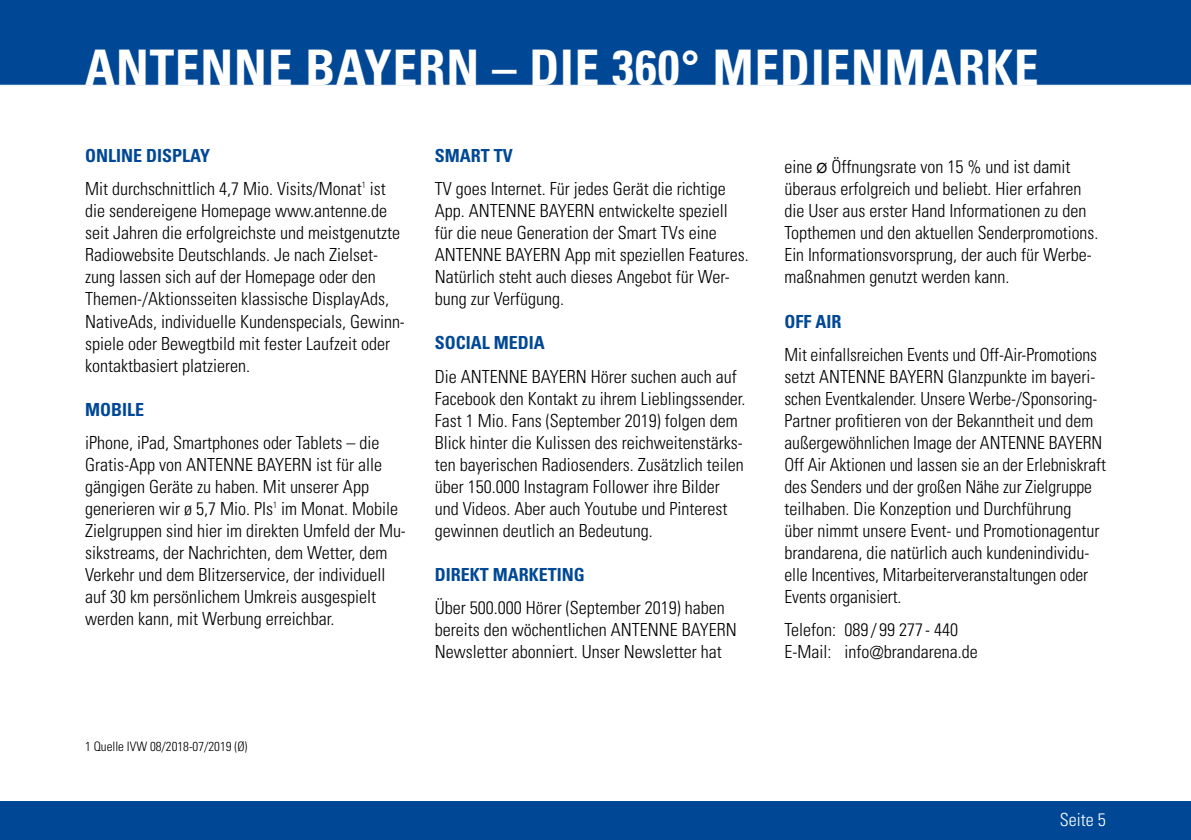
<style>
.page{position:relative;width:1191px;height:840px;background:#fff}
.page>*{position:absolute;margin:0;border:0;box-sizing:border-box;transform-origin:0 0}
.t1{font:700 condensed 49px "Univers";letter-spacing:.02em;color:#fff}
.t2{font:300 condensed 18px/22px "Univers";color:#000}
.t3{font:700 condensed 18px "Univers";color:#004896}
.t4{font:300 condensed 18px "Univers";color:#fff}
.t5{font:300 condensed 13px "Univers";color:#000}
.s1{font-weight:700;color:#004896}
.s2{font-family:"Arial";font-weight:400;font-stretch:normal;font-size:14px}
</style>
<div class="page">
<div style="left:0;top:0;width:1191px;height:86px;background:#004896"></div>
<div style="left:0;top:800px;width:1191px;height:39px;background:#004896"></div>
<h1 class="t1" style="left:85px;top:38px;width:955px">ANTENNE BAYERN – DIE 360° MEDIENMARKE</h1>
<p class="t2" style="left:85px;top:139px;width:302px;line-height:33px"><span class="s1">ONLINE DISPLAY<br></span>Mit durchschnittlich 4,7 Mio. Visits/Monat<sup>1</sup> ist</p>
<p class="t2" style="left:85px;top:200px;width:321px">die sendereigene Homepage www.antenne.de seit Jahren die erfolgreichste und meistgenutzte Radiowebsite Deutschlands. Je nach Zielset&shy;zung lassen sich auf der Homepage oder den Themen-/Aktionsseiten klassische DisplayAds, NativeAds, individuelle Kundenspecials, Gewinn&shy;spiele oder Bewegtbild mit fester Laufzeit oder kontaktbasiert platzieren.</p>
<p class="t3" style="left:85px;top:398px;width:60px">MOBILE</p>
<p class="t2" style="left:85px;top:431px;width:322px">iPhone, iPad, Smartphones oder Tablets – die Gratis-App von ANTENNE BAYERN ist für alle gängigen Geräte zu haben. Mit unserer App generieren wir ø 5,7 Mio. PIs<sup>1</sup> im Monat. Mobile Zielgruppen sind hier im direkten Umfeld der Mu&shy;sikstreams, der Nachrichten, dem Wetter, dem Verkehr und dem Blitzerservice, der individuell auf 30 km persönlichem Umkreis ausgespielt werden kann, mit Werbung erreichbar.</p>
<p class="t3" style="left:435px;top:145px;width:80px">SMART TV</p>
<p class="t2" style="left:435px;top:178px;width:315px">TV goes Internet. Für jedes Gerät die richtige App. ANTENNE BAYERN entwickelte speziell für die neue Generation der Smart TVs eine ANTENNE BAYERN App mit speziellen Features.<br>Natürlich steht auch dieses Angebot für Wer&shy;bung zur Verfügung.</p>
<p class="t3" style="left:435px;top:332px;width:111px">SOCIAL MEDIA</p>
<p class="t2" style="left:435px;top:365px;width:312px">Die ANTENNE BAYERN Hörer suchen auch auf Facebook den Kontakt zu ihrem Lieblingssender.<br>Fast 1 Mio. Fans (September 2019) folgen dem Blick hinter die Kulissen des reichweitenstärks&shy;ten bayerischen Radiosenders. Zusätzlich teilen über 150.000 Instagram Follower ihre Bilder und Videos. Aber auch Youtube und Pinterest gewinnen deutlich an Bedeutung.</p>
<p class="t3" style="left:435px;top:563px;width:152px">DIREKT MARKETING</p>
<p class="t2" style="left:435px;top:596px;width:303px">Über 500.000 Hörer (September 2019) haben bereits den wöchentlichen ANTENNE BAYERN<br>Newsletter abonniert. Unser Newsletter hat</p>
<p class="t5" style="left:85px;top:738px;width:164px">1 Quelle IVW 08/2018-07/2019 (Ø)</p>
<p class="t2" style="left:784px;top:156px;width:315px">eine <span class="s2">Ø</span> Öffnungsrate von 15 % und ist damit überaus erfolgreich und beliebt. Hier erfahren die User aus erster Hand Informationen zu den Topthemen und den aktuellen Senderpromotions.<br>Ein Informationsvorsprung, der auch für Werbe&shy;maßnahmen genutzt werden kann.</p>
<p class="t3" style="left:784px;top:310px;width:58px">OFF AIR</p>
<p class="t2" style="left:784px;top:343px;width:323px">Mit einfallsreichen Events und Off-Air-Promotions setzt ANTENNE BAYERN Glanzpunkte im bayeri&shy;schen Eventkalender. Unsere Werbe-/Sponsoring-Partner profitieren von der Bekanntheit und dem außergewöhnlichen Image der ANTENNE BAYERN Off Air Aktionen und lassen sie an der Erlebniskraft des Senders und der großen Nähe zur Zielgruppe teilhaben. Die Konzeption und Durchführung<br>über nimmt unsere Event- und Promotionagentur brandarena, die natürlich auch kundenindividu&shy;elle Incentives, Mitarbeiterveranstaltungen oder Events organisiert.</p>
<p class="t2" style="left:784px;top:618px;width:195px">Telefon: 089 / 99 277 - 440<br>E-Mail: info@brandarena.de</p>
<p class="t4" style="left:1060px;top:808px;width:47px">Seite 5</p>
</div>
